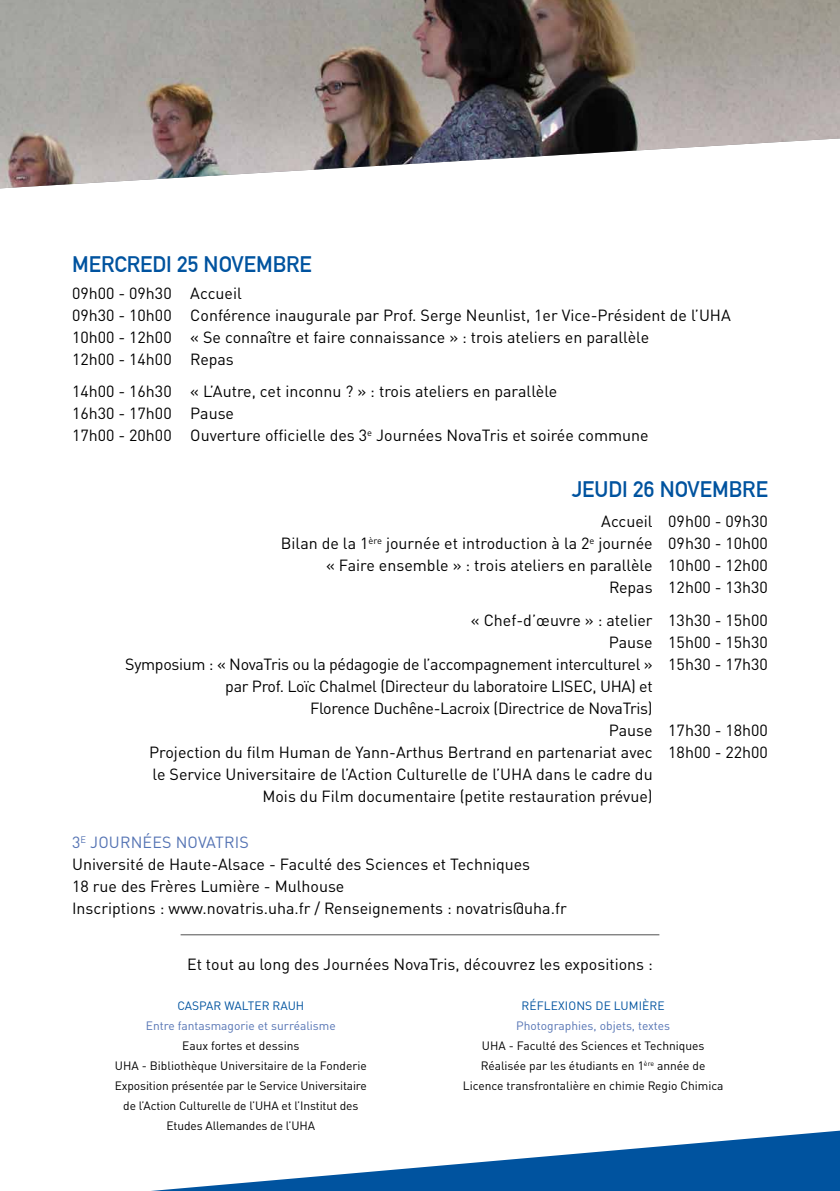
<style>
.page{position:relative;width:840px;height:1191px;background:#fff}
.page>*{position:absolute;margin:0;border:0;box-sizing:border-box;transform-origin:0 0}
.t1{font:700 22px "DIN Alternate";color:#00539f}
.t2{font:16px/22px "DIN Pro";color:#000;text-align:justify}
.t3{font:12px/20px "DIN Pro";color:#000;text-align:center}
.t4{font:12px "DIN Pro";color:#5574b4}
.t5{font:12px "DIN Pro";letter-spacing:.005em;color:#00539f}
.s1{color:#5574b4}
</style>
<div class="page">
<img style="left:0;top:0;width:839px;height:188px">
<hr style="left:180px;top:934px;width:479px;height:1px;background:#000">
<svg style="left:151px;top:1130px;width:688px;height:61px"></svg>
<h1 class="t1" style="left:72px;top:247px;width:241px">MERCREDI 25 NOVEMBRE</h1>
<p class="t2" style="left:72px;top:281px;width:101px">09h00 - 09h30<br>09h30 - 10h00<br>10h00 - 12h00<br>12h00 - 14h00</p>
<p class="t2" style="left:72px;top:379px;width:101px">14h00 - 16h30<br>16h30 - 17h00<br>17h00 - 20h00</p>
<p class="t2" style="left:190px;top:281px;width:541px;text-align:left">Accueil<br>Conférence inaugurale par Prof. Serge Neunlist, 1er Vice-Président de l’UHA « Se connaître et faire connaissance » : trois ateliers en parallèle<br>Repas</p>
<p class="t2" style="left:190px;top:379px;width:459px;text-align:left">« L’Autre, cet inconnu ? » : trois ateliers en parallèle<br>Pause<br>Ouverture officielle des 3<sup>e</sup> Journées NovaTris et soirée commune</p>
<h1 class="t1" style="left:571px;top:472px;width:198px">JEUDI 26 NOVEMBRE</h1>
<p class="t2" style="left:281px;top:509px;width:373px;text-align:right">Accueil<br>Bilan de la 1<sup>ère</sup> journée et introduction à la 2<sup>e</sup> journée « Faire ensemble » : trois ateliers en parallèle<br>Repas</p>
<p class="t2" style="left:125px;top:607px;width:528px;text-align:right">« Chef-d’œuvre » : atelier<br>Pause<br>Symposium : « NovaTris ou la pédagogie de l’accompagnement interculturel » par Prof. Loïc Chalmel (Directeur du laboratoire LISEC, UHA) et<br>Florence Duchêne-Lacroix (Directrice de NovaTris)<br>Pause<br>Projection du film Human de Yann-Arthus Bertrand en partenariat avec<br>le Service Universitaire de l’Action Culturelle de l’UHA dans le cadre du Mois du Film documentaire (petite restauration prévue)</p>
<p class="t2" style="left:72px;top:829px;width:496px;text-align:left"><span class="s1">3</span><sup>E</sup> <span class="s1">JOURNÉES NOVATRIS<br></span>Université de Haute-Alsace - Faculté des Sciences et Techniques<br>18 rue des Frères Lumière - Mulhouse<br>Inscriptions : www.novatris.uha.fr / Renseignements : novatris@uha.fr</p>
<p class="t2" style="left:668px;top:509px;width:101px">09h00 - 09h30<br>09h30 - 10h00<br>10h00 - 12h00<br>12h00 - 13h30</p>
<p class="t2" style="left:668px;top:607px;width:101px">13h30 - 15h00<br>15h00 - 15h30<br>15h30 - 17h30</p>
<p class="t2" style="left:668px;top:717px;width:101px">17h30 - 18h00<br>18h00 - 22h00</p>
<p class="t2" style="left:187px;top:951px;width:467px">Et tout au long des Journées NovaTris, découvrez les expositions :</p>
<p class="t5" style="left:177px;top:996px;width:128px">CASPAR WALTER RAUH</p>
<p class="t4" style="left:146px;top:1016px;width:191px">Entre fantasmagorie et surréalisme</p>
<p class="t3" style="left:115px;top:1034px;width:253px">Eaux fortes et dessins<br>UHA - Bibliothèque Universitaire de la Fonderie Exposition présentée par le Service Universitaire de l’Action Culturelle de l’UHA et l’Institut des Etudes Allemandes de l’UHA</p>
<p class="t5" style="left:521px;top:996px;width:145px">RÉFLEXIONS DE LUMIÈRE</p>
<p class="t4" style="left:516px;top:1016px;width:155px">Photographies, objets, textes</p>
<p class="t3" style="left:462px;top:1034px;width:262px">UHA - Faculté des Sciences et Techniques<br>Réalisée par les étudiants en 1<sup>ère</sup> année de<br>Licence transfrontalière en chimie Regio Chimica</p>
</div>
